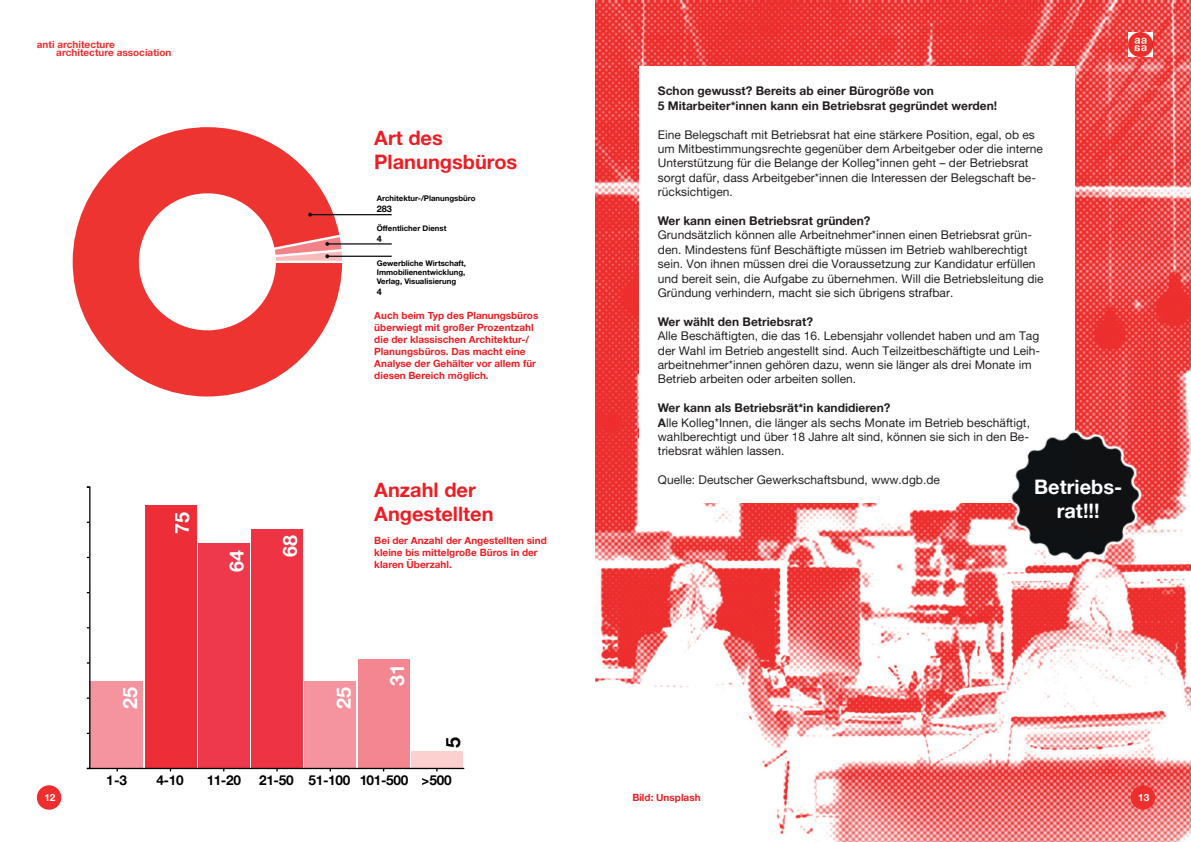
<style>
.page{position:relative;width:1191px;height:842px;background:#fff}
.page>*{position:absolute;margin:0;border:0;box-sizing:border-box;transform-origin:0 0}
.t1{font:20px/24px "Alte Haas Grotesk Bold";color:#ee1d23}
.t2{font:20px/24px "Alte Haas Grotesk Bold";color:#fff;text-align:center}
.t3{font:19.8px "Alte Haas Grotesk Bold";color:#fff}
.t4{font:19.8px "Alte Haas Grotesk Bold";color:#000001}
.t5{font:13.6px "Alte Haas Grotesk Bold";letter-spacing:-.025em;color:#000001}
.t6{font:12px/14.4px "Alte Haas Grotesk";color:#231f20}
.t7{font:12px/14.4px "Alte Haas Grotesk Bold";color:#231f20}
.t8{font:10px/12px "Alte Haas Grotesk Bold";color:#ee1d23}
.t9{font:10px/8px "Alte Haas Grotesk Bold";color:#ee2d2d}
.t10{font:10px "Alte Haas Grotesk Bold";color:#fff}
.t11{font:9.1px "Alte Haas Grotesk Bold";color:#000001}
.t12{font:7.8px/9.4px "Alte Haas Grotesk Bold";color:#000001;text-align:justify}
.s1{font-family:"Alte Haas Grotesk Bold"}
</style>
<div class="page">
<img style="left:595px;top:0;width:596px;height:842px">
<div style="left:1130px;top:785px;width:25px;height:25px;background:#ee2d2d;border-radius:50%"></div>
<div style="left:37px;top:785px;width:24px;height:25px;background:#ee2d2d;border-radius:50%"></div>
<img style="left:1128px;top:32px;width:24px;height:25px">
<svg style="left:72px;top:127px;width:270px;height:270px;fill:#ee3430"></svg>
<hr style="left:310px;top:214px;width:82px;height:1px;background:#111314">
<svg style="left:308px;top:213px;width:4px;height:4px"></svg>
<hr style="left:327px;top:256px;width:65px;height:1px;background:#111314">
<hr style="left:327px;top:243px;width:65px;height:2px;background:#111314">
<svg style="left:275px;top:237px;width:67px;height:24px"></svg>
<div style="left:411px;top:751px;width:52px;height:17px;background:#fbd0ce"></div>
<div style="left:358px;top:659px;width:51px;height:109px;background:#f38691"></div>
<div style="left:304px;top:680px;width:52px;height:88px;background:#f5949e"></div>
<div style="left:251px;top:529px;width:52px;height:239px;background:#e34"></div>
<div style="left:198px;top:543px;width:52px;height:225px;background:#ee384c"></div>
<div style="left:145px;top:505px;width:51px;height:263px;background:#ed2d38"></div>
<div style="left:90px;top:680px;width:53px;height:88px;background:#f5949e"></div>
<hr style="left:90px;top:768px;width:374px;height:1px;background:#000001">
<div style="left:86px;top:486px;width:4px;height:283px;border:1px solid #000001"></div>
<div style="left:639px;top:67px;width:435px;height:436px;background:#fff"></div>
<img style="left:990px;top:416px;width:170px;height:161px">
<p class="t9" style="left:56px;top:41px;width:117px;text-indent:-19px">anti architecture architecture association</p>
<h1 class="t1" style="left:374px;top:125px;width:144px">Art des<br>Planungsbüros</h1>
<p class="t12" style="left:377px;top:193px;width:100px">Architektur-/Planungsbüro</p>
<p class="t11" style="left:377px;top:203px;width:17px">283</p>
<p class="t12" style="left:377px;top:223px;width:71px">Öffentlicher Dienst</p>
<p class="t11" style="left:377px;top:233px;width:7px">4</p>
<p class="t12" style="left:377px;top:258px;width:91px">Gewerbliche Wirtschaft, Immobilienentwicklung, Verlag, Visualisierung</p>
<p class="t11" style="left:377px;top:286px;width:7px">4</p>
<p class="t8" style="left:374px;top:310px;width:166px">Auch beim Typ des Planungsbüros überwiegt mit großer Prozentzahl die der klassischen Architektur-/<br>Planungsbüros. Das macht eine<br>Analyse der Gehälter vor allem für diesen Bereich möglich.</p>
<h2 class="t3" style="left:170px;top:534px;width:23px;rotate:-90deg">75</h2>
<h2 class="t3" style="left:118px;top:709px;width:23px;rotate:-90deg">25</h2>
<h2 class="t3" style="left:224px;top:572px;width:23px;rotate:-90deg">64</h2>
<h2 class="t3" style="left:278px;top:557px;width:23px;rotate:-90deg">68</h2>
<h1 class="t1" style="left:374px;top:477px;width:121px">Anzahl der<br>Angestellten</h1>
<p class="t8" style="left:374px;top:534px;width:174px">Bei der Anzahl der Angestellten sind kleine bis mittelgroße Büros in der klaren Überzahl.</p>
<h2 class="t3" style="left:331px;top:708px;width:23px;rotate:-90deg">25</h2>
<h2 class="t3" style="left:385px;top:686px;width:23px;rotate:-90deg">31</h2>
<h2 class="t4" style="left:441px;top:748px;width:12px;rotate:-90deg">5</h2>
<p class="t5" style="left:107px;top:772px;width:22px">1-3</p>
<p class="t5" style="left:156px;top:772px;width:29px">4-10</p>
<p class="t5" style="left:206px;top:772px;width:36px">11-20</p>
<p class="t5" style="left:259px;top:772px;width:194px">21-50 51-100 101-500 &gt;500</p>
<p class="t7" style="left:658px;top:84px;width:341px">Schon gewusst? Bereits ab einer Bürogröße von<br>5 Mitarbeiter*innen kann ein Betriebsrat gegründet werden!</p>
<p class="t6" style="left:658px;top:127px;width:387px">Eine Belegschaft mit Betriebsrat hat eine stärkere Position, egal, ob es um Mitbestimmungsrechte gegenüber dem Arbeitgeber oder die interne Unterstützung für die Belange der Kolleg*innen geht – der Betriebsrat sorgt dafür, dass Arbeitgeber*innen die Interessen der Belegschaft be&shy;rücksichtigen.</p>
<p class="t7" style="left:658px;top:213px;width:214px">Wer kann einen Betriebsrat gründen?</p>
<p class="t6" style="left:658px;top:228px;width:387px">Grundsätzlich können alle Arbeitnehmer*innen einen Betriebsrat grün&shy;den. Mindestens fünf Beschäftigte müssen im Betrieb wahlberechtigt sein. Von ihnen müssen drei die Voraussetzung zur Kandidatur erfüllen und bereit sein, die Aufgabe zu übernehmen. Will die Betriebsleitung die Gründung verhindern, macht sie sich übrigens strafbar.</p>
<p class="t7" style="left:658px;top:314px;width:157px">Wer wählt den Betriebsrat?</p>
<p class="t6" style="left:658px;top:328px;width:384px">Alle Beschäftigten, die das 16. Lebensjahr vollendet haben und am Tag der Wahl im Betrieb angestellt sind. Auch Teilzeitbeschäftigte und Leih&shy;arbeitnehmer*innen gehören dazu, wenn sie länger als drei Monate im Betrieb arbeiten oder arbeiten sollen.</p>
<p class="t7" style="left:658px;top:400px;width:234px">Wer kann als Betriebsrät*in kandidieren?</p>
<p class="t6" style="left:658px;top:415px;width:374px;text-align:justify"><span class="s1">A</span>lle Kolleg*Innen, die länger als sechs Monate im Betrieb beschäftigt, wahlberechtigt und über 18 Jahre alt sind, können sie sich in den Be&shy;triebsrat wählen lassen.</p>
<p class="t6" style="left:658px;top:472px;width:284px">Quelle: Deutscher Gewerkschaftsbund, www.dgb.de</p>
<h1 class="t2" style="left:1034px;top:475px;width:90px">Betriebs&shy;rat!!!</h1>
<p class="t10" style="left:44px;top:791px;width:13px">12</p>
<p class="t8" style="left:632px;top:791px;width:70px">Bild: Unsplash</p>
<p class="t10" style="left:1138px;top:791px;width:13px">13</p>
</div>
